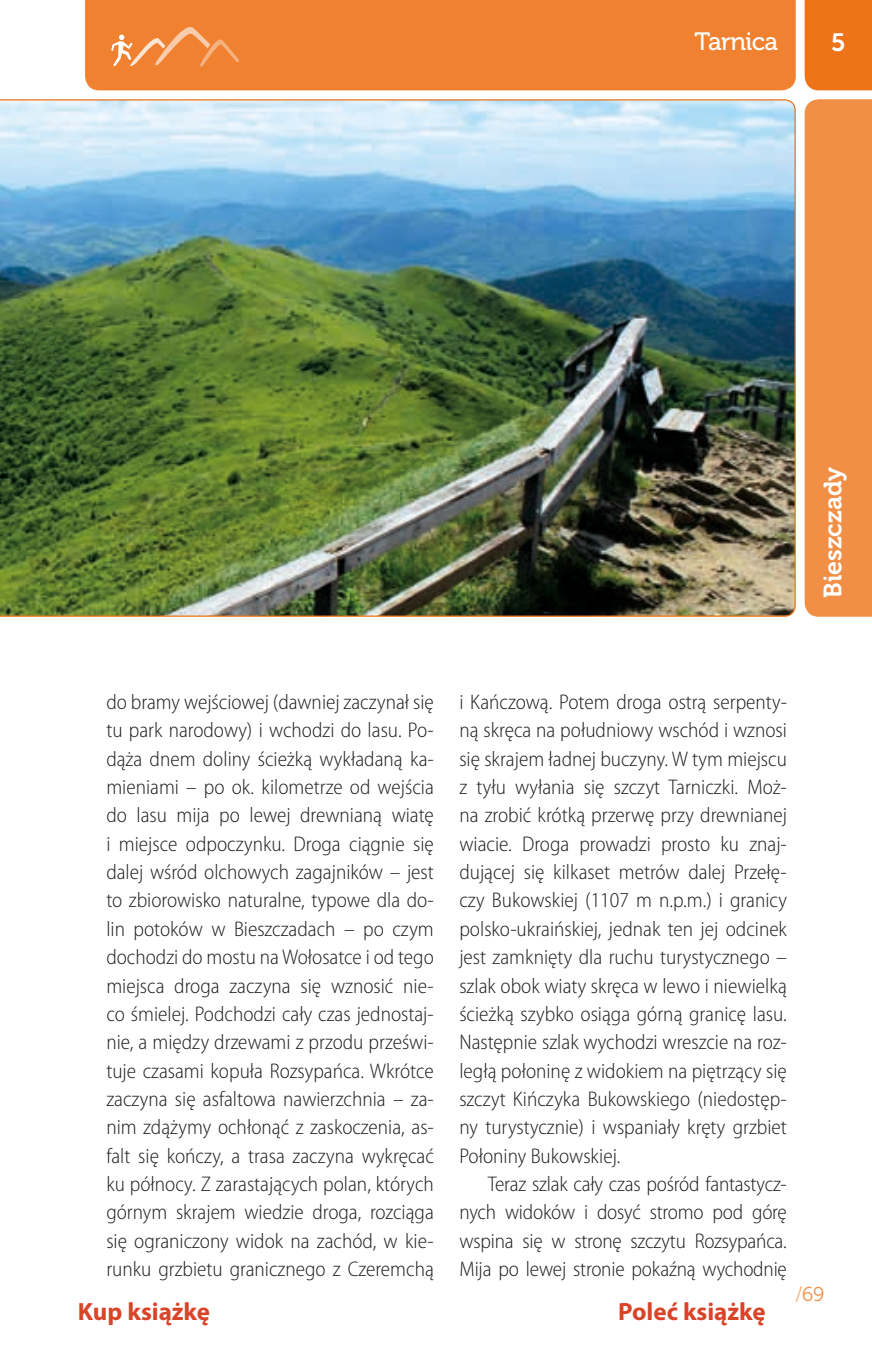
<style>
.page{position:relative;width:872px;height:1347px;background:#fff}
.page>*{position:absolute;margin:0;border:0;box-sizing:border-box;transform-origin:0 0}
.t1{font:700 25px "Myriad Pro";color:#d94429}
.t2{font:25px "Museo 700";color:#fff}
.t3{font:25px "Museo 500";letter-spacing:-.025em;color:#fff}
.t4{font:25px "Museo Sans 700";color:#fff}
.t5{font:300 semi-condensed 21.25px/28.2px "Myriad Pro";color:#1d1d1b;text-align:justify}
.t6{font:20px "Museo 300";color:#f39148}
.s1{color:#f7af76}
</style>
<div class="page">
<div style="left:85px;top:0;width:710px;height:90px;background:#ef8130"></div>
<div style="left:804px;top:0;width:68px;height:90px;background:#ee7319"></div>
<div style="left:804px;top:99px;width:68px;height:518px;background:#f18f47"></div>
<svg style="left:111px;top:25px;width:128px;height:43px;background:#f09048"></svg>
<img style="left:0;top:99px;width:795px;height:518px">
<p class="t3" style="left:694px;top:27px;width:85px">Tarnica</p>
<p class="t4" style="left:831px;top:28px;width:16px">5</p>
<p class="t2" style="left:818px;top:598px;width:132px;rotate:-90deg">Bieszczady</p>
<p class="t5" style="left:106px;top:688px;width:329px">do bramy wejściowej (dawniej zaczynał się tu park narodowy) i wchodzi do lasu. Po‑ dąża dnem doliny ścieżką wykładaną ka‑ mieniami – po ok. kilometrze od wejścia do lasu mija po lewej drewnianą wiatę i miejsce odpoczynku. Droga ciągnie się dalej wśród olchowych zagajników – jest to zbiorowisko naturalne, typowe dla do‑ lin potoków w Bieszczadach – po czym dochodzi do mostu na Wołosatce i od tego miejsca droga zaczyna się wznosić nie‑ co śmielej. Podchodzi cały czas jednostaj‑ nie, a między drzewami z przodu prześwi‑ tuje czasami kopuła Rozsypańca. Wkrótce zaczyna się asfaltowa nawierzchnia – za‑ nim zdążymy ochłonąć z zaskoczenia, as‑ falt się kończy, a trasa zaczyna wykręcać ku północy. Z zarastających polan, których górnym skrajem wiedzie droga, rozciąga się ograniczony widok na zachód, w kie‑ runku grzbietu granicznego z Czeremchą</p>
<p class="t5" style="left:459px;top:688px;width:329px">i Kańczową. Potem droga ostrą serpenty‑ ną skręca na południowy wschód i wznosi się skrajem ładnej buczyny. W tym miejscu z tyłu wyłania się szczyt Tarniczki. Moż‑ na zrobić krótką przerwę przy drewnianej wiacie. Droga prowadzi prosto ku znaj‑ dującej się kilkaset metrów dalej Przełę‑ czy Bukowskiej (1107 m n.p.m.) i granicy polsko‑ukraińskiej, jednak ten jej odcinek jest zamknięty dla ruchu turystycznego – szlak obok wiaty skręca w lewo i niewielką ścieżką szybko osiąga górną granicę lasu.<br>Następnie szlak wychodzi wreszcie na roz‑ ległą połoninę z widokiem na piętrzący się szczyt Kińczyka Bukowskiego (niedostęp‑ ny turystycznie) i wspaniały kręty grzbiet Połoniny Bukowskiej.</p>
<p class="t5" style="left:459px;top:1170px;width:329px;text-indent:28px">Teraz szlak cały czas pośród fantastycz‑ nych widoków i dosyć stromo pod górę wspina się w stronę szczytu Rozsypańca.<br>Mija po lewej stronie pokaźną wychodnię</p>
<p class="t1" style="left:78px;top:1295px;width:134px">Kup książkę</p>
<p class="t1" style="left:618px;top:1295px;width:149px">Poleć książkę</p>
<p class="t6" style="left:795px;top:1283px;width:30px"><span class="s1">/</span>69</p>
</div>
